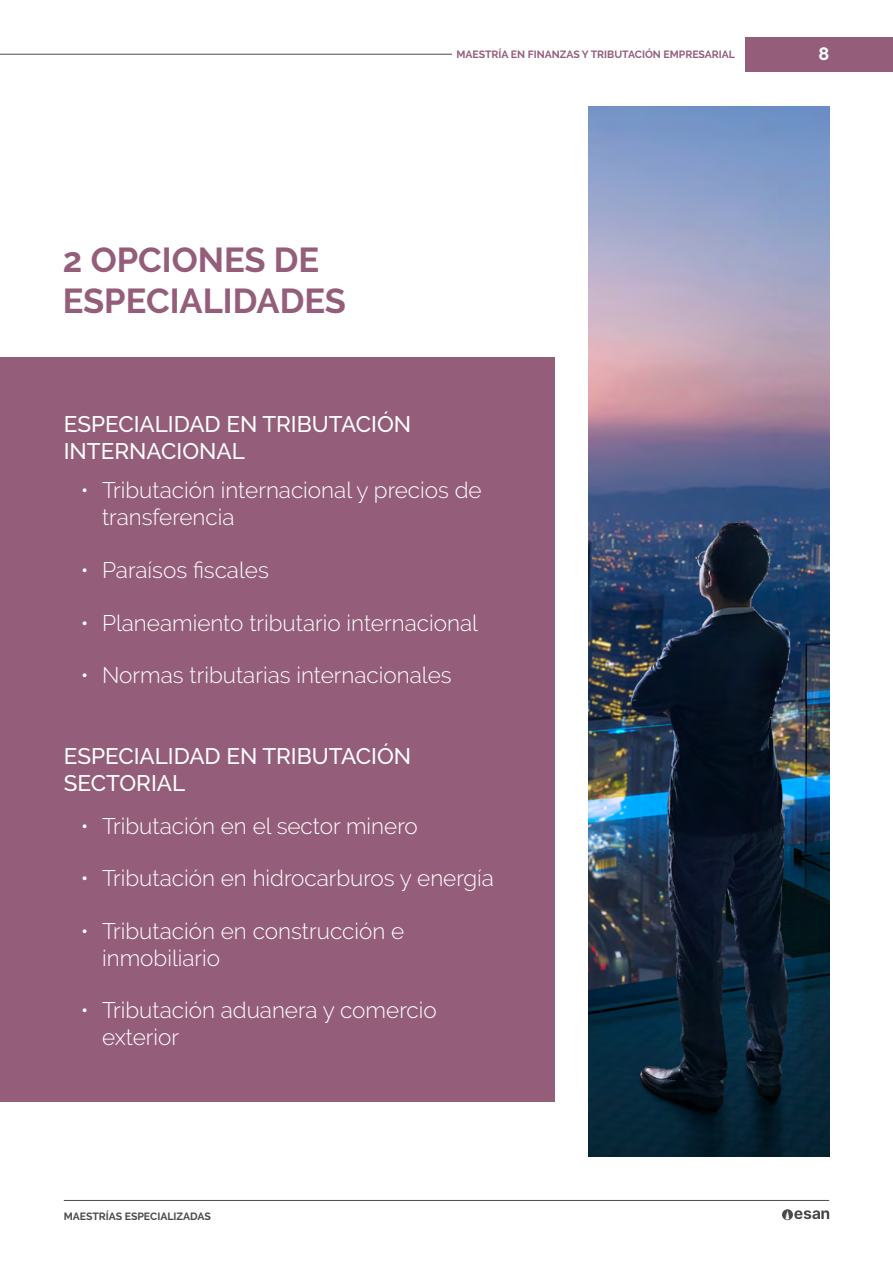
<style>
.page{position:relative;width:893px;height:1263px;background:#fff}
.page>*{position:absolute;margin:0;border:0;box-sizing:border-box;transform-origin:0 0}
.t1{font:700 34.5px/41.4px "Raleway";color:#945e7b}
.t2{font:300 22.5px/27px "Raleway";color:#fff}
.t3{font:500 22.5px/27px "Raleway";color:#fff}
.t4{font:700 18px "Raleway";color:#fff}
.t5{font:700 10.5px "Raleway";color:#945e7b}
.t6{font:700 10.5px "Raleway";color:#4a4a49}
</style>
<div class="page">
<hr style="left:64px;top:1200px;width:765px;height:1px;background:#4a4a49">
<svg style="left:782px;top:1209px;width:47px;height:11px"></svg>
<img style="left:588px;top:106px;width:241px;height:1051px">
<div style="left:0;top:357px;width:555px;height:744px;background:#945e7b"></div>
<div style="left:746px;top:37px;width:147px;height:34px;background:#945e7b"></div>
<hr style="left:0;top:54px;width:452px;height:1px;background:#4a4a49">
<p class="t5" style="left:456px;top:49px;width:280px">MAESTRÍA EN FINANZAS Y TRIBUTACIÓN EMPRESARIAL</p>
<p class="t4" style="left:818px;top:43px;width:12px">8</p>
<h1 class="t1" style="left:63px;top:239px;width:284px">2 OPCIONES DE<br>ESPECIALIDADES</h1>
<p class="t3" style="left:64px;top:410px;width:349px">ESPECIALIDAD EN TRIBUTACIÓN<br>INTERNACIONAL</p>
<p class="t2" style="left:102px;top:477px;width:381px;text-indent:-21px">• Tributación internacional y precios de transferencia</p>
<p class="t2" style="left:81px;top:556px;width:190px">• Paraísos fiscales</p>
<p class="t2" style="left:81px;top:609px;width:399px">• Planeamiento tributario internacional</p>
<p class="t2" style="left:81px;top:661px;width:372px">• Normas tributarias internacionales</p>
<p class="t3" style="left:64px;top:742px;width:349px">ESPECIALIDAD EN TRIBUTACIÓN<br>SECTORIAL</p>
<p class="t2" style="left:81px;top:812px;width:338px">• Tributación en el sector minero</p>
<p class="t2" style="left:81px;top:864px;width:415px">• Tributación en hidrocarburos y energía</p>
<p class="t2" style="left:102px;top:917px;width:304px;text-indent:-21px">• Tributación en construcción e inmobiliario</p>
<p class="t2" style="left:102px;top:996px;width:336px;text-indent:-21px">• Tributación aduanera y comercio exterior</p>
<p class="t6" style="left:64px;top:1210px;width:149px">MAESTRÍAS ESPECIALIZADAS</p>
</div>
